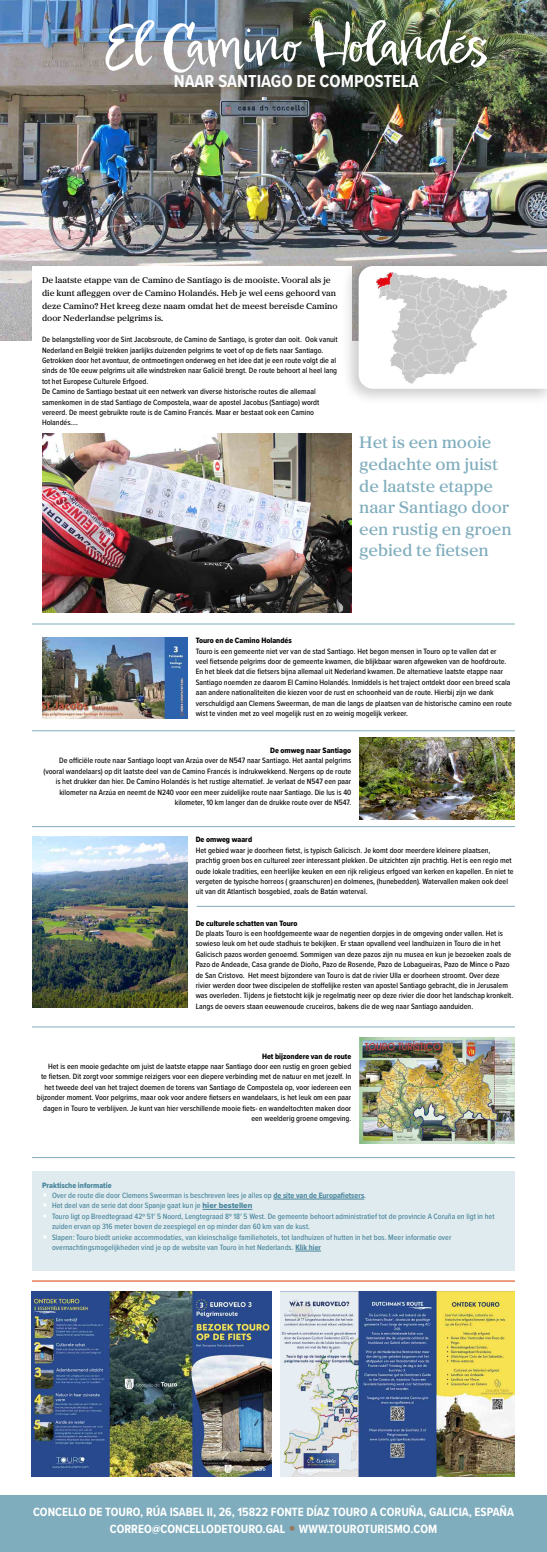
<style>
.page{position:relative;width:547px;height:1552px;background:#fff}
.page>*{position:absolute;margin:0;border:0;box-sizing:border-box;transform-origin:0 0}
.t1{font:54px "Epicursive Script";color:#fff}
.t2{font:700 18px "Proxima Nova Cond";color:#fbfbfb}
.t3{font:500 17.2px/21.6px "Proxima Sera";color:#7fadbd}
.t4{font:700 12.4px/17.6px "Proxima Nova Cond";color:#fff;text-align:center}
.t5{font:500 8.8px/12.8px "Proxima Sera";color:#000}
.t6{font:500 8px/10.4px "Proxima Nova Cond";color:#000}
.t7{font:500 8px/10.4px "Proxima Nova Cond";color:#46839b}
.t8{font:8px "Proxima Nova Cond Extrabld";color:#000}
.t9{font:8px "Proxima Nova Cond Extrabld";color:#46839b}
.s1{color:#fff}
.s2{font-weight:700}
.s3{font-family:"Proxima Nova Extrabld";font-weight:400}
.s4{color:#95775f}
</style>
<div class="page">
<div style="left:0;top:1495px;width:546px;height:57px;background:#7fadbd"></div>
<img style="left:0;top:0;width:546px;height:341px">
<div style="left:32px;top:266px;width:319px;height:172px;background:#fff"></div>
<img style="left:42px;top:434px;width:309px;height:178px">
<div style="left:341px;top:255px;width:205px;height:151px;background:#000;opacity:.2"></div>
<svg style="left:358px;top:266px;width:188px;height:123px"></svg>
<img style="left:376px;top:273px;width:130px;height:116px">
<img style="left:359px;top:738px;width:155px;height:81px">
<img style="left:42px;top:637px;width:145px;height:82px">
<img style="left:32px;top:836px;width:155px;height:172px">
<img style="left:359px;top:1037px;width:155px;height:107px">
<img style="left:31px;top:1292px;width:241px;height:185px">
<img style="left:280px;top:1292px;width:234px;height:185px">
<div style="left:32px;top:1171px;width:482px;height:99px;background:#dfebee"></div>
<hr style="left:273px;top:1199px;width:91px;height:1px;background:#46839b">
<hr style="left:202px;top:1209px;width:50px;height:1px;background:#46839b">
<svg style="left:295px;top:1251px;width:26px;height:1px"></svg>
<hr style="left:32px;top:624px;width:482px;height:1px;background:#7fadbd">
<hr style="left:32px;top:731px;width:482px;height:1px;background:#7fadbd">
<hr style="left:32px;top:826px;width:482px;height:1px;background:#7fadbd">
<hr style="left:32px;top:1027px;width:482px;height:1px;background:#7fadbd">
<hr style="left:196px;top:906px;width:318px;height:1px;background:#7fadbd">
<hr style="left:32px;top:1157px;width:482px;height:1px;background:#7fadbd">
<hr style="left:32px;top:1281px;width:482px;height:1px;background:#dc3700">
<h1 class="t1" style="left:103px;top:11px;width:388px">El Camino Holandés</h1>
<h2 class="t2" style="left:174px;top:68px;width:246px">NAAR SANTIAGO DE COMPOSTELA</h2>
<p class="t5" style="left:42px;top:273px;width:297px">De laatste etappe van de Camino de Santiago is de mooiste. Vooral als je die kunt afleggen over de Camino Holandés. Heb je wel eens gehoord van deze Camino? Het kreeg deze naam omdat het de meest bereisde Camino door Nederlandse pelgrims is.</p>
<p class="t6" style="left:42px;top:334px;width:297px">De belangstelling voor de Sint Jacobsroute, de Camino de Santiago, is groter dan ooit. Ook vanuit Nederland en België trekken jaarlijks duizenden pelgrims te voet of op de fiets naar Santiago.<br>Getrokken door het avontuur, de ontmoetingen onderweg en het idee dat je een route volgt die al sinds de 10e eeuw pelgrims uit alle windstreken naar Galicië brengt. De route behoort al heel lang tot het Europese Culturele Erfgoed.<br>De Camino de Santiago bestaat uit een netwerk van diverse historische routes die allemaal samenkomen in de stad Santiago de Compostela, waar de apostel Jacobus (Santiago) wordt vereerd. De meest gebruikte route is de Camino Francés. Maar er bestaat ook een Camino Holandés….</p>
<h3 class="t3" style="left:359px;top:431px;width:154px">Het is een mooie gedachte om juist de laatste etappe naar Santiago door een rustig en groen gebied te fietsen</h3>
<p class="t8" style="left:195px;top:635px;width:98px">Touro en de Camino Holandés</p>
<p class="t6" style="left:195px;top:645px;width:317px">Touro is een gemeente niet ver van de stad Santiago. Het begon mensen in Touro op te vallen dat er<br>veel fietsende pelgrims door de gemeente kwamen, die blijkbaar waren afgeweken van de hoofdroute.<br>En het bleek dat die fietsers bijna allemaal uit Nederland kwamen. De alternatieve laatste etappe naar Santiago noemden ze daarom El Camino Holandés. Inmiddels is het traject ontdekt door een breed scala aan andere nationaliteiten die kiezen voor de rust en schoonheid van de route. Hierbij zijn we dank verschuldigd aan Clemens Sweerman, de man die langs de plaatsen van de historische camino een route wist te vinden met zo veel mogelijk rust en zo weinig mogelijk verkeer.</p>
<p class="t8" style="left:270px;top:745px;width:83px">De omweg naar Santiago</p>
<p class="t6" style="left:43px;top:755px;width:309px;text-align:right">De officiële route naar Santiago loopt van Arzúa over de N547 naar Santiago. Het aantal pelgrims (vooral wandelaars) op dit laatste deel van de Camino Francés is indrukwekkend. Nergens op de route is het drukker dan hier. De Camino Holandés is het rustige alternatief. Je verlaat de N547 een paar kilometer na Arzúa en neemt de N240 voor een meer zuidelijke route naar Santiago. Die lus is 40 kilometer, 10 km langer dan de drukke route over de N547.</p>
<p class="t8" style="left:195px;top:834px;width:58px">De omweg waard</p>
<p class="t6" style="left:195px;top:845px;width:319px">Het gebied waar je doorheen fietst, is typisch Galicisch. Je komt door meerdere kleinere plaatsen, prachtig groen bos en cultureel zeer interessant plekken. De uitzichten zijn prachtig. Het is een regio met oude lokale tradities, een heerlijke keuken en een rijk religieus erfgoed van kerken en kapellen. En niet te vergeten de typische horreos ( graanschuren) en dolmenes, (hunebedden). Watervallen maken ook deel uit van dit Atlantisch bosgebied, zoals de Batán waterval.</p>
<p class="t8" style="left:195px;top:917px;width:103px">De culturele schatten van Touro</p>
<p class="t6" style="left:195px;top:928px;width:319px">De plaats Touro is een hoofdgemeente waar de negentien dorpjes in de omgeving onder vallen. Het is sowieso leuk om het oude stadhuis te bekijken. Er staan opvallend veel landhuizen in Touro die in het Galicisch pazos worden genoemd. Sommigen van deze pazos zijn nu musea en kun je bezoeken zoals de Pazo de Andeade, Casa grande de Dioño, Pazo de Rosende, Pazo de Lobagueiras, Pazo de Mince o Pazo de San Cristovo. Het meest bijzondere van Touro is dat de rivier Ulla er doorheen stroomt. Over deze rivier werden door twee discipelen de stoffelijke resten van apostel Santiago gebracht, die in Jerusalem was overleden. Tijdens je fietstocht kijk je regelmatig neer op deze rivier die door het landschap kronkelt.<br>Langs de oevers staan eeuwenoude cruceiros, bakens die de weg naar Santiago aanduiden.</p>
<p class="t8" style="left:262px;top:1050px;width:91px">Het bijzondere van de route</p>
<p class="t6" style="left:37px;top:1061px;width:316px;text-align:right">Het is een mooie gedachte om juist de laatste etappe naar Santiago door een rustig en groen gebied<br>te fietsen. Dit zorgt voor sommige reizigers voor een diepere verbinding met de natuur en met jezelf. In het tweede deel van het traject doemen de torens van Santiago de Compostela op, voor iedereen een bijzonder moment. Voor pelgrims, maar ook voor andere fietsers en wandelaars, is het leuk om een paar dagen in Touro te verblijven. Je kunt van hier verschillende mooie fiets- en wandeltochten maken door een weelderig groene omgeving.</p>
<p class="t9" style="left:42px;top:1179px;width:71px">Praktische informatie</p>
<p class="t7" style="left:42px;top:1190px;width:325px"><span class="s1">•</span> Over de route die door Clemens Sweerman is beschreven lees je alles op <span class="s2">de site van de Europafietsers</span>.</p>
<p class="t7" style="left:42px;top:1200px;width:212px"><span class="s1">•</span> Het deel van de serie dat door Spanje gaat kun je <span class="s3">hier bestellen</span></p>
<p class="t7" style="left:52px;top:1211px;width:444px;text-indent:-10px"><span class="s1">•</span> Touro ligt op Breedtegraad 42º 51′ 5 Noord, Lengtegraad 8º 18′ 5 West. De gemeente behoort administratief tot de provincie A Coruña en ligt in het zuiden ervan op 316 meter boven de zeespiegel en op minder dan 60 km van de kust.</p>
<p class="t7" style="left:52px;top:1231px;width:400px;text-indent:-10px"><span class="s1">•</span> Slapen: Touro biedt unieke accommodaties, van kleinschalige familiehotels, tot landhuizen of hutten in het bos. Meer informatie over overnachtingsmogelijkheden vind je op de website van Touro in het Nederlands. <span class="s2">Klik hier</span></p>
<h3 class="t4" style="left:33px;top:1503px;width:482px">CONCELLO DE TOURO, RÚA ISABEL II, 26, 15822 FONTE DÍAZ TOURO A CORUÑA, GALICIA, ESPAÑA<br>CORREO@CONCELLODETOURO.GAL <span class="s4">•</span> WWW.TOUROTURISMO.COM</h3>
</div>
